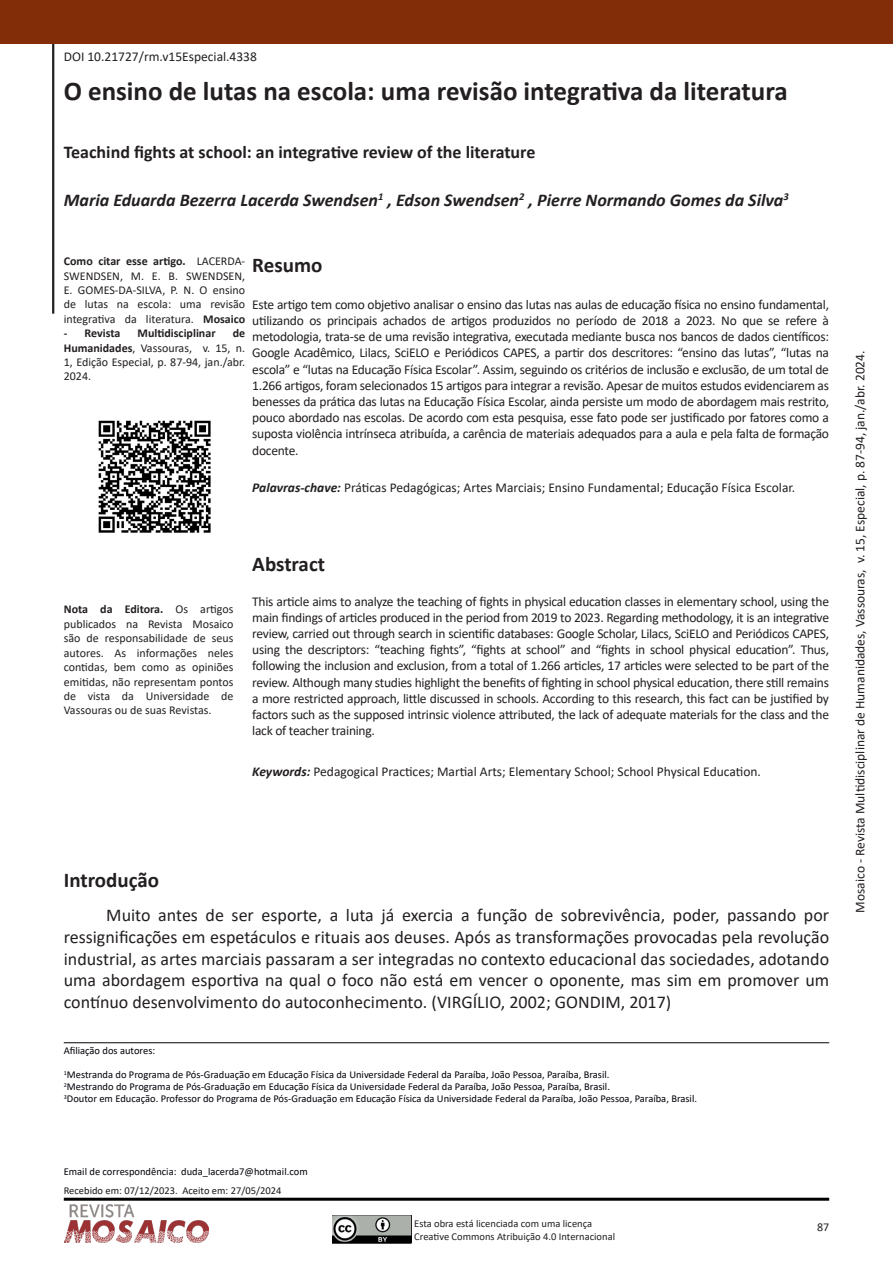
<style>
.page{position:relative;width:893px;height:1263px;background:#fff}
.page>*{position:absolute;margin:0;border:0;box-sizing:border-box;transform-origin:0 0}
.Título_principal__PT{font:700 27px "Calibri";color:#231f20}
.RM_Subtítulos{font:700 21px "Calibri";color:#231f20}
.RM_corpo_de_texto{font:18px/21.6px "Calibri";color:#231f20;text-align:justify}
.Autores{font:italic 700 18px "Calibri";color:#231f20}
.Título_principal__EN{font:700 18px "Calibri";color:#231f20}
.resumo_e_abstract{font:13.5px/16.2px "Calibri";color:#231f20;text-align:justify}
.Como_citar_artigo{font:12px/14.4px "Calibri";color:#231f20;text-align:justify}
.Como_citar_artigo-2{font:700 12px "Calibri";color:#231f20}
.Histórico_autor{font:10.5px "Calibri";color:#00000a}
.Título_principal__PT-2{font:10.5px "Calibri";color:#231f20}
.t1{font:10.5px "Calibri";color:#1a171b}
.s1{font-weight:700}
.s2{font-weight:700;font-style:italic}
.s3{color:#fff}
</style>
<div class="page">
<hr style="left:64px;top:1198px;width:765px;height:3px;background:#000">
<hr style="left:52px;top:43px;width:2px;height:271px;background:#231f20">
<div style="left:0;top:0;width:893px;height:43px;background:#832d08"></div>
<img style="left:64px;top:1205px;width:145px;height:38px">
<hr style="left:64px;top:1042px;width:765px;height:1px;background:#231f20">
<img style="left:333px;top:1215px;width:79px;height:28px">
<img style="left:98px;top:420px;width:113px;height:113px">
<p class="resumo_e_abstract" style="left:64px;top:48px;width:195px">DOI 10.21727/rm.v15Especial.4338</p>
<p class="Título_principal__PT" style="left:64px;top:72px;width:725px">O ensino de lutas na escola: uma revisão integrativa da literatura</p>
<p class="Título_principal__EN" style="left:64px;top:139px;width:473px">Teachind fights at school: an integrative review of the literature</p>
<p class="Autores" style="left:64px;top:188px;width:726px">Maria Eduarda Bezerra Lacerda Swendsen<sup>1</sup> , Edson Swendsen<sup>2</sup> , Pierre Normando Gomes da Silva<sup>3</sup></p>
<p class="Como_citar_artigo" style="left:64px;top:254px;width:183px"><span class="s1">Como citar esse artigo.</span> LACERDA-SWENDSEN, M. E. B. SWENDSEN, E. GOMES-DA-SILVA, P. N. O ensino de lutas na escola: uma revisão integrativa da literatura. <span class="s1">Mosaico</span></p>
<p class="Como_citar_artigo-2" style="left:64px;top:325px;width:58px">- Revista</p>
<p class="Como_citar_artigo-2" style="left:138px;top:325px;width:80px">Multidisciplinar</p>
<p class="RM_Subtítulos" style="left:252px;top:250px;width:72px">Resumo</p>
<p class="resumo_e_abstract" style="left:252px;top:296px;width:578px">Este artigo tem como objetivo analisar o ensino das lutas nas aulas de educação física no ensino fundamental, utilizando os principais achados de artigos produzidos no período de 2018 a 2023. No que se refere à metodologia, trata-se de uma revisão integrativa, executada mediante busca nos bancos de dados científicos:<br>Google Acadêmico, Lilacs, SciELO e Periódicos CAPES, a partir dos descritores: “ensino das lutas”, “lutas na escola” e “lutas na Educação Física Escolar”. Assim, seguindo os critérios de inclusão e exclusão, de um total de 1.266 artigos, foram selecionados 15 artigos para integrar a revisão. Apesar de muitos estudos evidenciarem as benesses da prática das lutas na Educação Física Escolar, ainda persiste um modo de abordagem mais restrito, pouco abordado nas escolas. De acordo com esta pesquisa, esse fato pode ser justificado por fatores como a suposta violência intrínseca atribuída, a carência de materiais adequados para a aula e pela falta de formação docente.</p>
<p class="resumo_e_abstract" style="left:252px;top:479px;width:544px"><span class="s2">Palavras-chave:</span> Práticas Pedagógicas; Artes Marciais; Ensino Fundamental; Educação Física Escolar.</p>
<p class="Como_citar_artigo" style="left:64px;top:326px;width:183px;text-indent:169px"><span class="s1">de Humanidades</span>, Vassouras, v. 15, n.<br>1, Edição Especial, p. 87-94, jan./abr.<br><span class="s3">2024.</span></p>
<p class="Como_citar_artigo" style="left:64px;top:602px;width:171px"><span class="s1">Nota da Editora.</span> Os artigos publicados na Revista Mosaico são de responsabilidade de seus autores. As informações neles contidas, bem como as opiniões emitidas, não representam pontos de vista da Universidade de Vassouras ou de suas Revistas.</p>
<p class="RM_Subtítulos" style="left:252px;top:549px;width:74px">Abstract</p>
<p class="resumo_e_abstract" style="left:252px;top:593px;width:578px">This article aims to analyze the teaching of fights in physical education classes in elementary school, using the main findings of articles produced in the period from 2019 to 2023. Regarding methodology, it is an integrative review, carried out through search in scientific databases: Google Scholar, Lilacs, SciELO and Periódicos CAPES, using the descriptors: “teaching fights”, “fights at school” and “fights in school physical education”. Thus, following the inclusion and exclusion, from a total of 1.266 articles, 17 articles were selected to be part of the review. Although many studies highlight the benefits of fighting in school physical education, there still remains a more restricted approach, little discussed in schools. According to this research, this fact can be justified by factors such as the supposed intrinsic violence attributed, the lack of adequate materials for the class and the lack of teacher training.</p>
<p class="resumo_e_abstract" style="left:252px;top:763px;width:510px"><span class="s2">Keywords:</span> Pedagogical Practices; Martial Arts; Elementary School; School Physical Education.</p>
<p class="RM_Subtítulos" style="left:64px;top:865px;width:97px">Introdução</p>
<p class="RM_corpo_de_texto" style="left:64px;top:904px;width:767px;text-indent:43px">Muito antes de ser esporte, a luta já exercia a função de sobrevivência, poder, passando por ressignificações em espetáculos e rituais aos deuses. Após as transformações provocadas pela revolução industrial, as artes marciais passaram a ser integradas no contexto educacional das sociedades, adotando uma abordagem esportiva na qual o foco não está em vencer o oponente, mas sim em promover um contínuo desenvolvimento do autoconhecimento. (VIRGÍLIO, 2002; GONDIM, 2017)</p>
<p class="Histórico_autor" style="left:64px;top:1043px;width:93px">Afiliação dos autores:</p>
<p class="Histórico_autor" style="left:64px;top:1067px;width:547px"><sup>1</sup>Mestranda do Programa de Pós-Graduação em Educação Física da Universidade Federal da Paraíba, João Pessoa, Paraíba, Brasil.</p>
<p class="Histórico_autor" style="left:64px;top:1079px;width:548px"><sup>2</sup>Mestrando do Programa de Pós-Graduação em Educação Física da Universidade Federal da Paraíba, João Pessoa, Paraíba, Brasil.</p>
<p class="Histórico_autor" style="left:64px;top:1091px;width:635px"><sup>3</sup>Doutor em Educação. Professor do Programa de Pós-Graduação em Educação Física da Universidade Federal da Paraíba, João Pessoa, Paraíba, Brasil.</p>
<p class="Histórico_autor" style="left:64px;top:1164px;width:245px">Email de correspondência: duda_lacerda7@hotmail.com</p>
<p class="t1" style="left:64px;top:1183px;width:219px">Recebido em: 07/12/2023. Aceito em: 27/05/2024</p>
<p class="Título_principal__PT-2" style="left:414px;top:1216px;width:179px">Esta obra está licenciada com uma licença</p>
<p class="Título_principal__PT-2" style="left:414px;top:1229px;width:202px">Creative Commons Atribuição 4.0 Internacional</p>
<p class="Como_citar_artigo" style="left:817px;top:1219px;width:14px">87</p>
<p class="resumo_e_abstract" style="left:852px;top:912px;width:564px;rotate:-90deg">Mosaico - Revista Multidisciplinar de Humanidades, Vassouras, v. 15, Especial, p. 87-94, jan./abr. <span class="s3">2024.</span></p>
</div>
